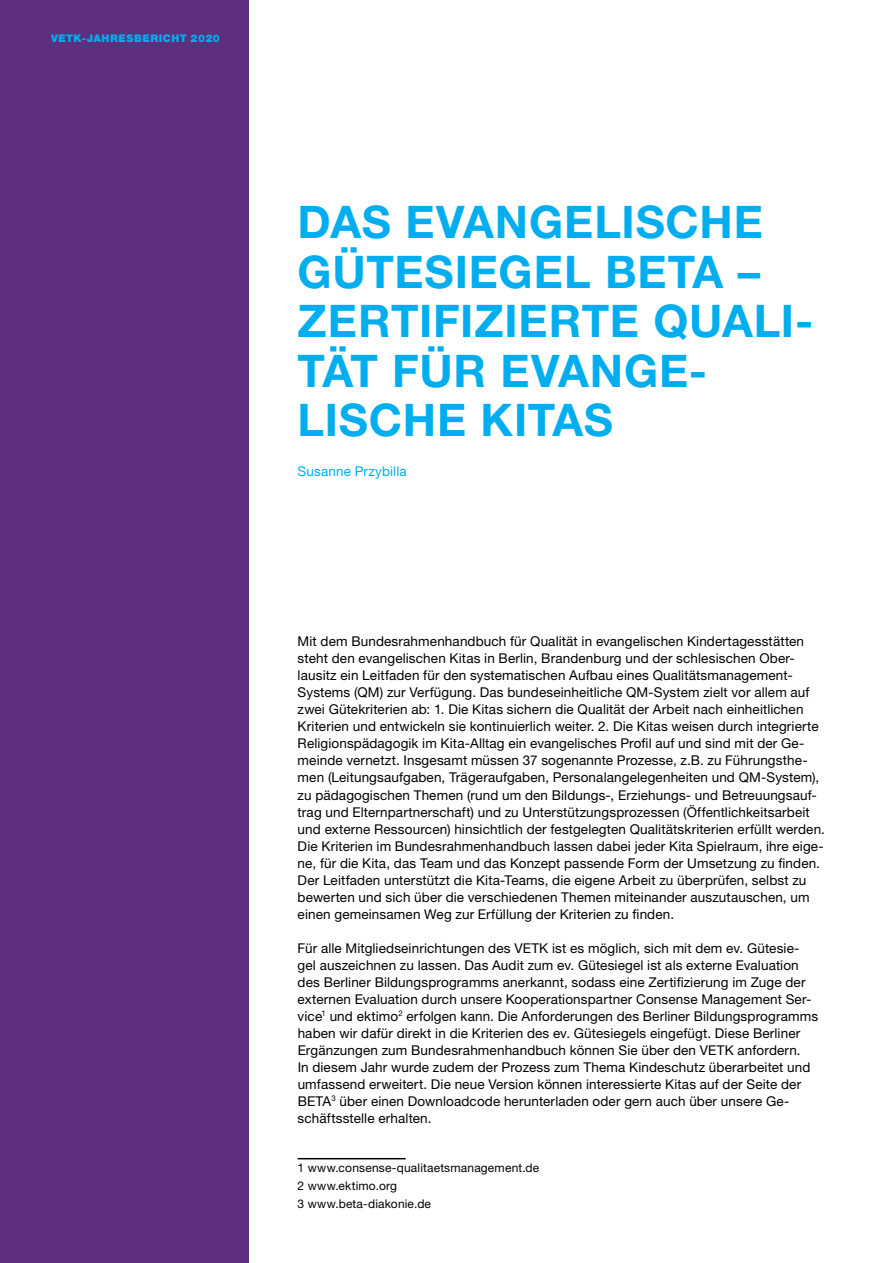
<style>
.page{position:relative;width:893px;height:1263px;background:#fff}
.page>*{position:absolute;margin:0;border:0;box-sizing:border-box;transform-origin:0 0}
.t1{font:700 45px/49.5px "Helvetica Neue LT Pro";letter-spacing:.02em;color:#00aeef}
.t2{font:13.5px/17px "Helvetica Neue LT Pro";letter-spacing:.01em;color:#000}
.t3{font:13.5px "Helvetica Neue LT Pro";letter-spacing:.01em;color:#00aeef}
.t4{font:12px/17.7px "Helvetica Neue LT Pro";letter-spacing:.015em;color:#000}
.t5{font:900 10.5px "Helvetica Neue LT Pro";letter-spacing:.05em;color:#00aeef}
</style>
<div class="page">
<div style="left:0;top:0;width:249px;height:1263px;background:#5e2f7e"></div>
<hr style="left:298px;top:1158px;width:108px;height:1px;background:#000">
<p class="t5" style="left:51px;top:31px;width:170px">VETK-JAHRESBERICHT 2020</p>
<h1 class="t1" style="left:298px;top:196px;width:467px;text-indent:197px">NGELISCHE<br>GÜTESIEGEL BET</h1>
<h1 class="t1" style="left:298px;top:196px;width:138px">DAS EVA</h1>
<h1 class="t1" style="left:298px;top:246px;width:517px;text-indent:395px">A –<br>ZERTIFIZIERTE QUALI-<br>TÄT FÜ R EVA NGE-<br>LISC HE KITAS</h1>
<p class="t3" style="left:298px;top:463px;width:111px">Susanne Przybilla</p>
<p class="t2" style="left:298px;top:633px;width:529px">Mit dem Bundesrahmenhandbuch für Qualität in evangelischen Kindertagesstätten steht den evangelischen Kitas in Berlin, Brandenburg und der schlesischen Ober&shy;lausitz ein Leitfaden für den systematischen Aufbau eines Qualitätsmanagement-Systems (QM) zur Verfügung. Das bundeseinheitliche QM-System zielt vor allem auf zwei Gütekriterien ab: 1. Die Kitas sichern die Qualität der Arbeit nach einheitlichen Kriterien und entwickeln sie kontinuierlich weiter. 2. Die Kitas weisen durch integrierte Religionspädagogik im Kita-Alltag ein evangelisches Profil auf und sind mit der Ge&shy;meinde vernetzt. Insgesamt müssen 37 sogenannte Prozesse, z.B. zu Führungsthe&shy;men (Leitungsaufgaben, Trägeraufgaben, Personalangelegenheiten und QM-System), zu pädagogischen Themen (rund um den Bildungs-, Erziehungs- und Betreuungsauf&shy;trag und Elternpartnerschaft) und zu Unterstützungsprozessen (Öffentlichkeitsarbeit und externe Ressourcen) hinsichtlich der festgelegten Qualitätskriterien erfüllt werden.<br>Die Kriterien im Bundesrahmenhandbuch lassen dabei jeder Kita Spielraum, ihre eige&shy;ne, für die Kita, das Team und das Konzept passende Form der Umsetzung zu finden.<br>Der Leitfaden unterstützt die Kita-Teams, die eigene Arbeit zu überprüfen, selbst zu bewerten und sich über die verschiedenen Themen miteinander auszutauschen, um einen gemeinsamen Weg zur Erfüllung der Kriterien zu finden.</p>
<p class="t2" style="left:298px;top:939px;width:522px">Für alle Mitgliedseinrichtungen des VETK ist es möglich, sich mit dem ev. Gütesie&shy;gel auszeichnen zu lassen. Das Audit zum ev. Gütesiegel ist als externe Evaluation des Berliner Bildungsprogramms anerkannt, sodass eine Zertifizierung im Zuge der externen Evaluation durch unsere Kooperationspartner Consense Management Ser&shy;vice<sup>1</sup> und ektimo<sup>2</sup> erfolgen kann. Die Anforderungen des Berliner Bildungsprogramms haben wir dafür direkt in die Kriterien des ev. Gütesiegels eingefügt. Diese Berliner Ergänzungen zum Bundesrahmenhandbuch können Sie über den VETK anfordern.<br>In diesem Jahr wurde zudem der Prozess zum Thema Kindeschutz überarbeitet und umfassend erweitert. Die neue Version können interessierte Kitas auf der Seite der BETA<sup>3</sup> über einen Downloadcode herunterladen oder gern auch über unsere Ge&shy;schäftsstelle erhalten.</p>
<p class="t4" style="left:298px;top:1159px;width:243px">1 www.consense-qualitaetsmanagement.de<br>2 www.ektimo.org<br>3 www.beta-diakonie.de</p>
</div>
